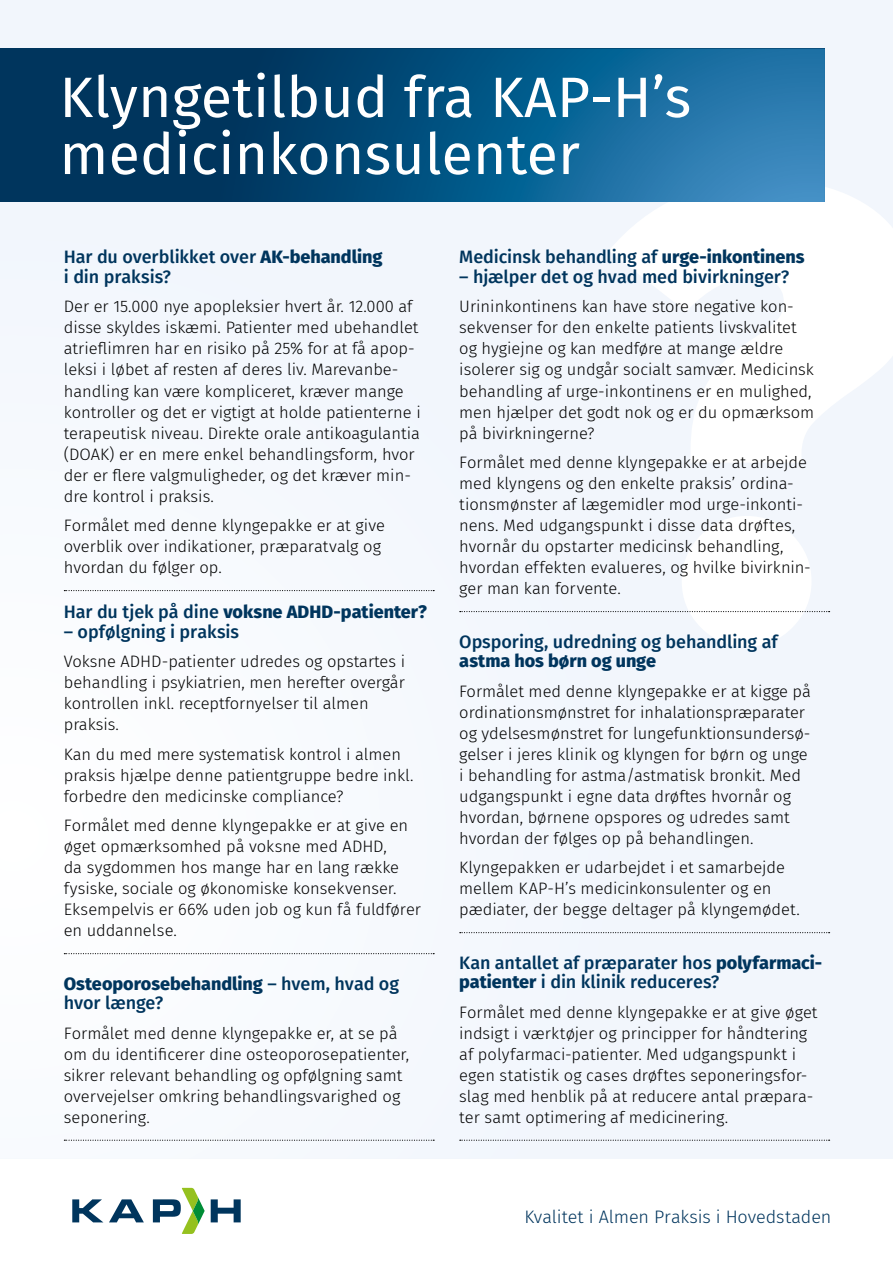
<style>
.page{position:relative;width:893px;height:1263px;background:#fff}
.page>*{position:absolute;margin:0;border:0;box-sizing:border-box;transform-origin:0 0}
.t1{font:57px/57px "Fira Sans";letter-spacing:.005em;color:#fff}
.Kort_intro_subhead{font:500 18px/19.5px "Fira Sans";letter-spacing:-.005em;color:#00355d}
.Kort_intro_subhead-2{font:800 18px "Fira Sans";color:#00355d}
.t2{font:300 18px "Fira Sans";letter-spacing:-.005em;color:#00355d}
.intro_no_underline{font:300 16.5px/21px "Fira Sans";color:#000}
.intro_underline{font:300 16.5px/21px "Fira Sans";letter-spacing:-.005em;color:#000}
.s1{font-weight:800}
.s2{font-weight:500}
</style>
<div class="page">
<div style="left:0;top:0;width:893px;height:1159px;background:#f2f6fc"></div>
<svg style="left:0;top:590px;width:609px;height:551px"></svg>
<svg style="left:609px;top:187px;width:284px;height:459px"></svg>
<div style="left:0;top:49px;width:825px;height:153px;background:#00355d"></div>
<svg style="left:279px;top:49px;width:546px;height:153px;background:#116192"></svg>
<svg style="left:64px;top:590px;width:370px;height:1px"></svg>
<svg style="left:64px;top:953px;width:370px;height:1px"></svg>
<svg style="left:64px;top:1140px;width:370px;height:1px"></svg>
<svg style="left:460px;top:611px;width:370px;height:1px"></svg>
<svg style="left:460px;top:932px;width:370px;height:1px"></svg>
<svg style="left:460px;top:1140px;width:370px;height:1px"></svg>
<svg style="left:72px;top:1199px;width:31px;height:23px"></svg>
<svg style="left:109px;top:1199px;width:35px;height:23px"></svg>
<svg style="left:153px;top:1188px;width:52px;height:46px"></svg>
<svg style="left:211px;top:1199px;width:30px;height:23px"></svg>
<p class="t1" style="left:60px;top:67px;width:633px">Klyngetilbud fra KAP-H’s medicinkonsulenter</p>
<p class="Kort_intro_subhead" style="left:64px;top:247px;width:320px">Har du overblikket over <span class="s1">AK-behandling </span>i din praksis?</p>
<p class="intro_no_underline" style="left:64px;top:296px;width:358px">Der er 15.000 nye apopleksier hvert år. 12.000 af disse skyldes iskæmi. Patienter med ubehandlet atrieflimren har en risiko på 25% for at få apop&shy;leksi i løbet af resten af deres liv. Marevanbe&shy;handling kan være kompliceret, kræver mange kontroller og det er vigtigt at holde patienterne i terapeutisk niveau. Direkte orale antikoagulantia (DOAK) er en mere enkel behandlingsform, hvor der er flere valgmuligheder, og det kræver min&shy;dre kontrol i praksis.</p>
<p class="intro_underline" style="left:64px;top:515px;width:323px">Formålet med denne klyngepakke er at give overblik over indikationer, præparatvalg og hvordan du følger op.</p>
<p class="Kort_intro_subhead-2" style="left:64px;top:596px;width:365px"><span class="s2">Har du tjek på dine</span> voksne ADHD-patienter?</p>
<p class="Kort_intro_subhead" style="left:64px;top:621px;width:177px">– opfølgning i praksis</p>
<p class="intro_no_underline" style="left:64px;top:651px;width:343px">Voksne ADHD-patienter udredes og opstartes i behandling i psykiatrien, men herefter overgår kontrollen inkl. receptfornyelser til almen praksis.</p>
<p class="intro_no_underline" style="left:64px;top:743px;width:351px">Kan du med mere systematisk kontrol i almen praksis hjælpe denne patientgruppe bedre inkl. forbedre den medicinske compliance?</p>
<p class="intro_underline" style="left:64px;top:815px;width:359px">Formålet med denne klyngepakke er at give en øget opmærksomhed på voksne med ADHD,<br>da sygdommen hos mange har en lang række fysiske, sociale og økonomiske konsekvenser.<br>Eksempelvis er 66% uden job og kun få fuldfører en uddannelse.</p>
<p class="Kort_intro_subhead" style="left:64px;top:973px;width:337px"><span class="s1">Osteoporosebehandling</span> – hvem, hvad og hvor længe?</p>
<p class="intro_underline" style="left:64px;top:1022px;width:347px">Formålet med denne klyngepakke er, at se på om du identificerer dine osteoporosepatienter, sikrer relevant behandling og opfølgning samt overvejelser omkring behandlingsvarighed og seponering.</p>
<p class="Kort_intro_subhead" style="left:459px;top:247px;width:347px">Medicinsk behandling af <span class="s1">urge-inkontinens</span></p>
<p class="Kort_intro_subhead" style="left:459px;top:266px;width:332px">– hjælper det og hvad med bivirkninger?</p>
<p class="intro_no_underline" style="left:459px;top:296px;width:356px">Urininkontinens kan have store negative kon&shy;sekvenser for den enkelte patients livskvalitet og hygiejne og kan medføre at mange ældre isolerer sig og undgår socialt samvær. Medicinsk behandling af urge-inkontinens er en mulighed, men hjælper det godt nok og er du opmærksom på bivirkningerne?</p>
<p class="intro_underline" style="left:459px;top:452px;width:353px">Formålet med denne klyngepakke er at arbejde med klyngens og den enkelte praksis’ ordina&shy;tionsmønster af lægemidler mod urge-inkonti&shy;nens. Med udgangspunkt i disse data drøftes, hvornår du opstarter medicinsk behandling, hvordan effekten evalueres, og hvilke bivirknin&shy;ger man kan forvente.</p>
<p class="Kort_intro_subhead" style="left:459px;top:631px;width:320px">Opsporing, udredning og behandling af <span class="s1">astma hos børn og unge</span></p>
<p class="intro_no_underline" style="left:459px;top:680px;width:353px">Formålet med denne klyngepakke er at kigge på ordinationsmønstret for inhalationspræparater og ydelsesmønstret for lungefunktionsundersø&shy;gelser i jeres klinik og klyngen for børn og unge i behandling for astma/astmatisk bronkit. Med udgangspunkt i egne data drøftes hvornår og hvordan, børnene opspores og udredes samt hvordan der følges op på behandlingen.</p>
<p class="intro_underline" style="left:459px;top:857px;width:342px">Klyngepakken er udarbejdet i et samarbejde mellem KAP-H’s medicinkonsulenter og en pædiater, der begge deltager på klyngemødet.</p>
<p class="Kort_intro_subhead" style="left:459px;top:952px;width:365px">Kan antallet af præparater hos <span class="s1">polyfarmaci&shy;patienter</span> i din klinik reduceres?</p>
<p class="intro_underline" style="left:459px;top:1001px;width:360px">Formålet med denne klyngepakke er at give øget indsigt i værktøjer og principper for håndtering af polyfarmaci-patienter. Med udgangspunkt i egen statistik og cases drøftes seponeringsfor&shy;slag med henblik på at reducere antal præpara&shy;ter samt optimering af medicinering.</p>
<p class="t2" style="left:524px;top:1203px;width:308px">Kvalitet i Almen Praksis i Hovedstaden</p>
</div>
